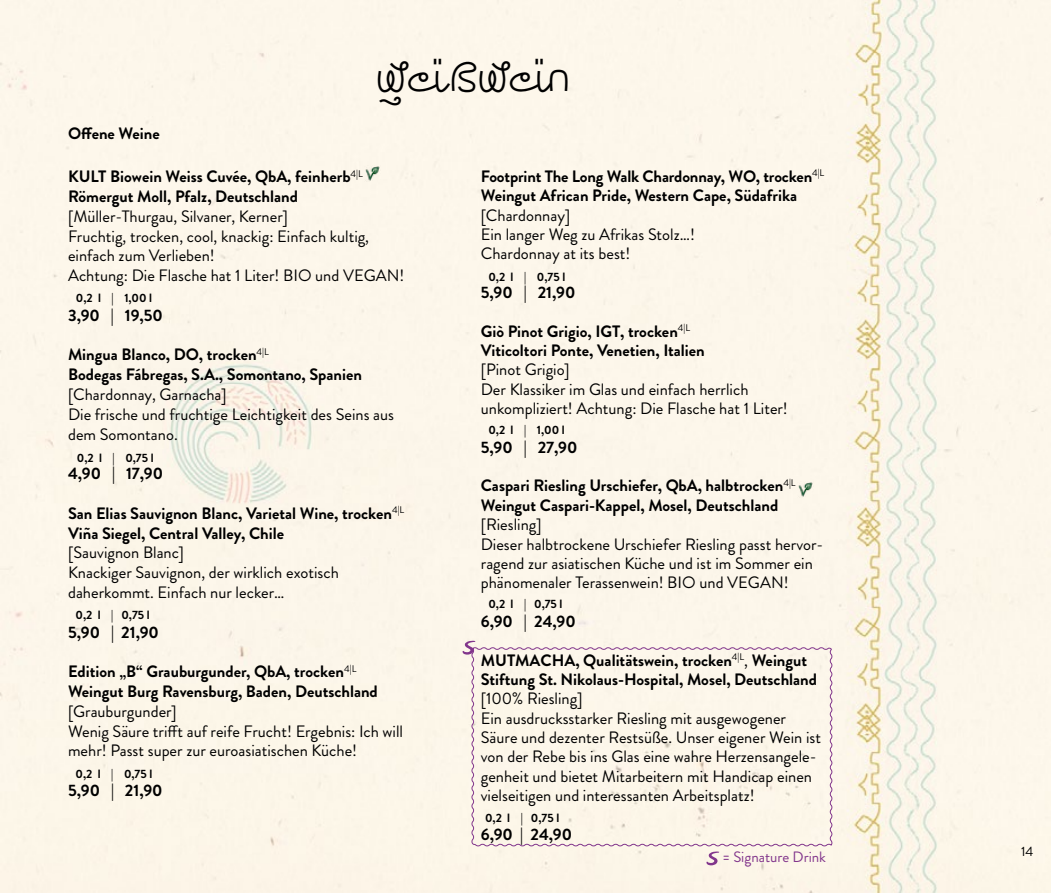
<style>
.page{position:relative;width:1051px;height:893px;background:#fff}
.page>*{position:absolute;margin:0;border:0;box-sizing:border-box;transform-origin:0 0}
.t1{font:45px "Mongolian Deathworm";color:#000}
.t2{font:16.5px/19.4px "Brandon Grotesque";color:#000}
.t3{font:700 16.5px/19.8px "Brandon Grotesque";color:#000}
.t4{font:15px "Brandon Grotesque";color:#82368c}
.t5{font:13.5px "Brandon Grotesque";color:#000}
.t6{font:700 12px "Brandon Grotesque";color:#000}
.s1{font-weight:400}
</style>
<div class="page">
<div style="left:0;top:0;width:1050px;height:893px;background:#fcf6ea"></div>
<img style="left:364px;top:166px;width:16px;height:16px">
<img style="left:796px;top:482px;width:16px;height:16px">
<div style="left:470px;top:647px;width:362px;height:200px;background:#fcf6e9"></div>
<svg style="left:462px;top:640px;width:13px;height:15px"></svg>
<svg style="left:706px;top:851px;width:13px;height:14px"></svg>
<p class="t3" style="left:68px;top:124px;width:93px">Offene Weine</p>
<h1 class="t1" style="left:378px;top:54px;width:196px">Weißwein</h1>
<p class="t3" style="left:68px;top:167px;width:296px">KULT Biowein Weiss Cuvée, QbA, feinherb<sup>4|L<br></sup>Römergut Moll, Pfalz, Deutschland</p>
<p class="t2" style="left:68px;top:206px;width:338px;line-height:19.8px">[Müller-Thurgau, Silvaner, Kerner]<br>Fruchtig, trocken, cool, knackig: Einfach kultig, einfach zum Verlieben!<br>Achtung: Die Flasche hat 1 Liter! BIO und VEGAN!</p>
<p class="t3" style="left:68px;top:305px;width:96px">3,90 | 19,50</p>
<p class="t3" style="left:68px;top:345px;width:295px">Mingua Blanco, DO, trocken<sup>4|L<br></sup>Bodegas Fábregas, S.A., Somontano, Spanien</p>
<p class="t2" style="left:68px;top:385px;width:327px;line-height:19.8px">[Chardonnay, Garnacha]<br>Die frische und fruchtige Leichtigkeit des Seins aus dem Somontano.</p>
<p class="t3" style="left:68px;top:464px;width:97px">4,90 | 17,90</p>
<p class="t3" style="left:68px;top:503px;width:338px">San Elias Sauvignon Blanc, Varietal Wine, trocken<sup>4|L<br></sup>Viña Siegel, Central Valley, Chile</p>
<p class="t2" style="left:68px;top:543px;width:272px;line-height:19.8px">[Sauvignon Blanc]<br>Knackiger Sauvignon, der wirklich exotisch daherkommt. Einfach nur lecker…</p>
<p class="t3" style="left:68px;top:622px;width:92px">5,90 | 21,90</p>
<p class="t3" style="left:68px;top:662px;width:311px">Edition „B“ Grauburgunder, QbA, trocken<sup>4|L<br></sup>Weingut Burg Ravensburg, Baden, Deutschland</p>
<p class="t2" style="left:68px;top:701px;width:336px;line-height:19.8px">[Grauburgunder]<br>Wenig Säure trifft auf reife Frucht! Ergebnis: Ich will mehr! Passt super zur euroasiatischen Küche!</p>
<p class="t3" style="left:68px;top:781px;width:96px">5,90 | 21,90</p>
<p class="t6" style="left:76px;top:289px;width:78px">0,2 l | 1,00 l</p>
<p class="t6" style="left:77px;top:449px;width:78px">0,2 l | 0,75 l</p>
<p class="t6" style="left:76px;top:607px;width:76px">0,2 l | 0,75 l</p>
<p class="t6" style="left:76px;top:766px;width:78px">0,2 l | 0,75 l</p>
<p class="t3" style="left:480px;top:167px;width:345px;line-height:19.4px">Footprint The Long Walk Chardonnay, WO, trocken<sup>4|L<br></sup>Weingut African Pride, Western Cape, Südafrika</p>
<p class="t2" style="left:480px;top:205px;width:216px">[Chardonnay]<br>Ein langer Weg zu Afrikas Stolz…!<br>Chardonnay at its best!</p>
<p class="t3" style="left:480px;top:283px;width:96px">5,90 | 21,90</p>
<p class="t3" style="left:480px;top:322px;width:225px;line-height:19.4px">Giò Pinot Grigio, IGT, trocken<sup>4|L<br></sup>Viticoltori Ponte, Venetien, Italien</p>
<p class="t2" style="left:480px;top:360px;width:308px">[Pinot Grigio]<br>Der Klassiker im Glas und einfach herrlich unkompliziert! Achtung: Die Flasche hat 1 Liter!</p>
<p class="t3" style="left:480px;top:437px;width:98px">5,90 | 27,90</p>
<p class="t3" style="left:480px;top:476px;width:316px;line-height:19.4px">Caspari Riesling Urschiefer, QbA, halbtrocken<sup>4|L<br></sup>Weingut Caspari-Kappel, Mosel, Deutschland</p>
<p class="t2" style="left:480px;top:515px;width:344px">[Riesling]<br>Dieser halbtrockene Urschiefer Riesling passt hervor&shy;ragend zur asiatischen Küche und ist im Sommer ein phänomenaler Terassenwein! BIO und VEGAN!</p>
<p class="t3" style="left:480px;top:612px;width:96px">6,90 | 24,90</p>
<p class="t3" style="left:480px;top:650px;width:338px;line-height:19.4px">MUTMACHA, Qualitätswein, trocken<sup>4|L</sup><span class="s1">,</span> Weingut<br>Stiftung St. Nikolaus-Hospital, Mosel, Deutschland</p>
<p class="t2" style="left:480px;top:689px;width:342px">[100% Riesling]<br>Ein ausdrucksstarker Riesling mit ausgewogener Säure und dezenter Restsüße. Unser eigener Wein ist von der Rebe bis ins Glas eine wahre Herzensangele&shy;genheit und bietet Mitarbeitern mit Handicap einen vielseitigen und interessanten Arbeitsplatz!</p>
<p class="t3" style="left:480px;top:824px;width:93px">6,90 | 24,90</p>
<p class="t6" style="left:488px;top:268px;width:78px">0,2 l | 0,75 l</p>
<p class="t6" style="left:488px;top:422px;width:78px">0,2 l | 1,00 l</p>
<p class="t6" style="left:488px;top:596px;width:76px">0,2 l | 0,75 l</p>
<p class="t6" style="left:485px;top:809px;width:76px">0,2 l | 0,75 l</p>
<p class="t4" style="left:722px;top:846px;width:105px">= Signature Drink</p>
<p class="t5" style="left:1020px;top:842px;width:14px">14</p>
</div>
